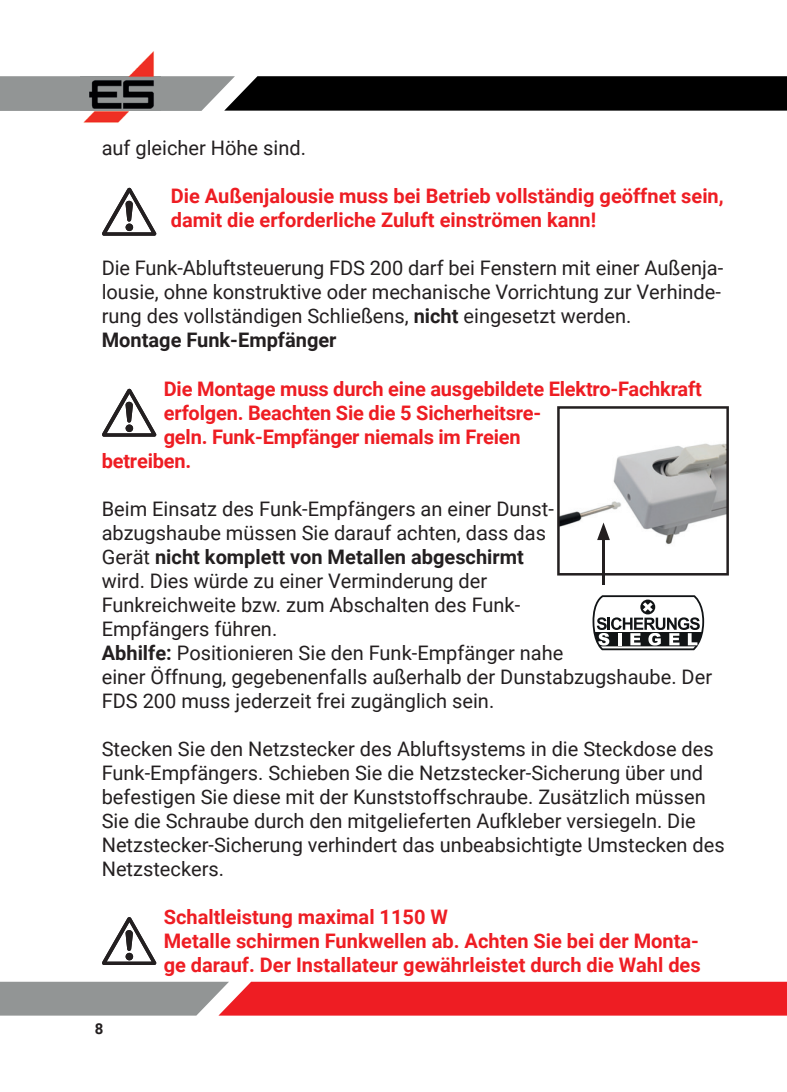
<style>
.page{position:relative;width:787px;height:1092px;background:#fff}
.page>*{position:absolute;margin:0;border:0;box-sizing:border-box;transform-origin:0 0}
.t1{font:20px/24px "Roboto";color:#231f20}
.t2{font:700 20px/24px "Roboto";color:#ee1d23}
.t3{font:700 15px "Roboto";color:#231f20}
.s1{font-weight:700}
</style>
<div class="page">
<svg style="left:0;top:76px;width:787px;height:35px;background:#282828"></svg>
<img style="left:83px;top:51px;width:71px;height:72px">
<img style="left:80px;top:76px;width:80px;height:35px">
<svg style="left:0;top:981px;width:787px;height:34px;background:#d6474b"></svg>
<svg style="left:102px;top:188px;width:54px;height:48px"></svg>
<svg style="left:102px;top:389px;width:54px;height:47px"></svg>
<svg style="left:102px;top:917px;width:54px;height:47px"></svg>
<hr style="left:602px;top:536px;width:2px;height:49px;background:#231f20">
<svg style="left:557px;top:406px;width:172px;height:169px"></svg>
<svg style="left:592px;top:595px;width:112px;height:56px"></svg>
<p class="t1" style="left:102px;top:135px;width:206px">auf gleicher Höhe sind.</p>
<p class="t2" style="left:171px;top:183px;width:554px">Die Außenjalousie muss bei Betrieb vollständig geöffnet sein, damit die erforderliche Zuluft einströmen kann!</p>
<p class="t1" style="left:102px;top:255px;width:623px">Die Funk-Abluftsteuerung FDS 200 darf bei Fenstern mit einer Außenja&shy;lousie, ohne konstruktive oder mechanische Vorrichtung zur Verhinde&shy;rung des vollständigen Schließens, <span class="s1">nicht</span> eingesetzt werden.<br><span class="s1">Montage Funk-Empfänger</span></p>
<p class="t2" style="left:164px;top:375px;width:539px">Die Montage muss durch eine ausgebildete Elektro-Fachkraft</p>
<p class="t2" style="left:164px;top:399px;width:379px">erfolgen. Beachten Sie die 5 Sicherheitsre-</p>
<p class="t2" style="left:164px;top:423px;width:358px">geln. Funk-Empfänger niemals im Freien</p>
<p class="t2" style="left:102px;top:447px;width:91px">betreiben.</p>
<p class="t1" style="left:102px;top:495px;width:612px">Beim Einsatz des Funk-Empfängers an einer Dunst-<br>abzugshaube müssen Sie darauf achten, dass das<br>Gerät <span class="s1">nicht komplett von Metallen abgeschirmt<br></span>wird. Dies würde zu einer Verminderung der<br>Funkreichweite bzw. zum Abschalten des Funk-<br>Empfängers führen.<br><span class="s1">Abhilfe:</span> Positionieren Sie den Funk-Empfänger nahe<br>einer Öffnung, gegebenenfalls außerhalb der Dunstabzugshaube. Der FDS 200 muss jederzeit frei zugänglich sein.</p>
<p class="t1" style="left:102px;top:735px;width:624px">Stecken Sie den Netzstecker des Abluftsystems in die Steckdose des Funk-Empfängers. Schieben Sie die Netzstecker-Sicherung über und befestigen Sie diese mit der Kunststoffschraube. Zusätzlich müssen Sie die Schraube durch den mitgelieferten Aufkleber versiegeln. Die Netzstecker-Sicherung verhindert das unbeabsichtigte Umstecken des Netzsteckers.</p>
<p class="t2" style="left:164px;top:903px;width:538px">Schaltleistung maximal 1150 W<br>Metalle schirmen Funkwellen ab. Achten Sie bei der Monta&shy;ge darauf. Der Installateur gewährleistet durch die Wahl des</p>
<p class="t3" style="left:95px;top:1018px;width:10px">8</p>
</div>
